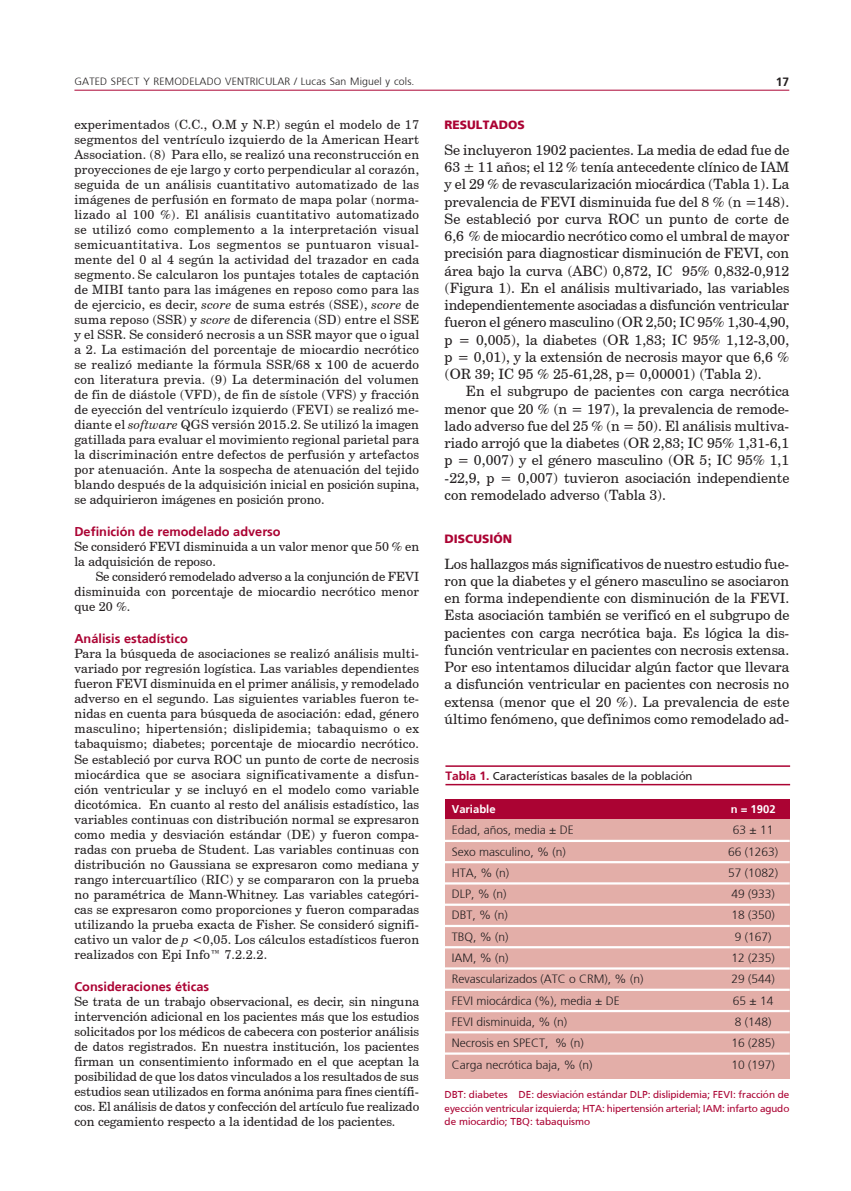
<style>
.page{position:relative;width:851px;height:1191px;background:#fff}
.page>*{position:absolute;margin:0;border:0;box-sizing:border-box;transform-origin:0 0}
.texto1{font:14.25px/17.2px "Century Schoolbook BT";color:#231f20;text-align:justify}
.texto{font:14.25px/17.2px "Century Schoolbook BT";color:#231f20;text-align:justify}
.texto3{font:12.75px/15px "Century Schoolbook BT";color:#231f20;text-align:justify}
.texto2{font:12.75px/15px "Century Schoolbook BT";letter-spacing:.01em;color:#231f20;text-align:justify}
.subtit2n{font:700 12.75px "Frutiger";color:#ab0333}
.tabla{font:300 12px "Frutiger";color:#231f20}
.tabla_tit_c_raya{font:12px "Frutiger";color:#231f20}
.subtit{font:900 12px "Frutiger";color:#ab0333}
.t1{font:700 12px "Frutiger";color:#231f20}
.tabla_cab_blanco{font:700 11.25px "Frutiger";color:#fff}
.tabla_pie{font:10.5px/13.5px "Frutiger";letter-spacing:-.005em;color:#ab0333;text-align:justify}
.t2{font:300 10.5px "Frutiger";letter-spacing:.015em;color:#231f20}
.s1{font-style:italic}
.s2{font-weight:700;color:#ab0333}
</style>
<div class="page">
<hr style="left:74px;top:90px;width:715px;height:1px;background:#ab0333">
<div style="left:445px;top:819px;width:344px;height:260px;background:#e3aea8"></div>
<div style="left:445px;top:800px;width:344px;height:19px;background:#ab0333"></div>
<hr style="left:445px;top:765px;width:345px;height:2px;background:#ab0333">
<hr style="left:445px;top:784px;width:345px;height:1px;background:#ab0333">
<hr style="left:444px;top:839px;width:345px;height:3px;background:#fff">
<hr style="left:444px;top:861px;width:345px;height:2px;background:#fff">
<hr style="left:444px;top:882px;width:345px;height:2px;background:#fff">
<hr style="left:444px;top:903px;width:345px;height:3px;background:#fff">
<hr style="left:444px;top:925px;width:345px;height:2px;background:#fff">
<hr style="left:444px;top:946px;width:345px;height:2px;background:#fff">
<hr style="left:444px;top:967px;width:345px;height:2px;background:#fff">
<hr style="left:444px;top:988px;width:345px;height:3px;background:#fff">
<hr style="left:444px;top:1010px;width:345px;height:2px;background:#fff">
<hr style="left:444px;top:1031px;width:345px;height:2px;background:#fff">
<hr style="left:444px;top:1052px;width:345px;height:2px;background:#fff">
<p class="t2" style="left:74px;top:76px;width:341px">GATED SPECT Y REMODELADO VENTRICULAR / Lucas San Miguel y cols.</p>
<p class="t1" style="left:775px;top:75px;width:15px">17</p>
<p class="texto3" style="left:74px;top:117px;width:346px">experimentados (C.C., O.M y N.P.) según el modelo de 17 segmentos del ventrículo izquierdo de la American Heart Association. (8) Para ello, se realizó una reconstrucción en proyecciones de eje largo y corto perpendicular al corazón, seguida de un análisis cuantitativo automatizado de las imágenes de perfusión en formato de mapa polar (norma&shy;lizado al 100 %). El análisis cuantitativo automatizado se utilizó como complemento a la interpretación visual semicuantitativa. Los segmentos se puntuaron visual&shy;mente del 0 al 4 según la actividad del trazador en cada segmento. Se calcularon los puntajes totales de captación de MIBI tanto para las imágenes en reposo como para las de ejercicio, es decir, <span class="s1">score</span> de suma estrés (SSE), <span class="s1">score</span> de suma reposo (SSR) y <span class="s1">score</span> de diferencia (SD) entre el SSE y el SSR. Se consideró necrosis a un SSR mayor que o igual a 2. La estimación del porcentaje de miocardio necrótico se realizó mediante la fórmula SSR/68 x 100 de acuerdo con literatura previa. (9) La determinación del volumen de fin de diástole (VFD), de fin de sístole (VFS) y fracción de eyección del ventrículo izquierdo (FEVI) se realizó me&shy;diante el <span class="s1">software</span> QGS versión 2015.2. Se utilizó la imagen gatillada para evaluar el movimiento regional parietal para la discriminación entre defectos de perfusión y artefactos por atenuación. Ante la sospecha de atenuación del tejido blando después de la adquisición inicial en posición supina, se adquirieron imágenes en posición prono.</p>
<p class="subtit2n" style="left:74px;top:524px;width:208px">Definición de remodelado adverso</p>
<p class="texto3" style="left:74px;top:539px;width:346px">Se consideró FEVI disminuida a un valor menor que 50 % en la adquisición de reposo.</p>
<p class="texto2" style="left:74px;top:569px;width:346px;text-indent:21px">Se consideró remodelado adverso a la conjunción de FEVI disminuida con porcentaje de miocardio necrótico menor que 20 %.</p>
<p class="subtit2n" style="left:74px;top:631px;width:115px">Análisis estadístico</p>
<p class="texto3" style="left:74px;top:646px;width:346px">Para la búsqueda de asociaciones se realizó análisis multi&shy;variado por regresión logística. Las variables dependientes fueron FEVI disminuida en el primer análisis, y remodelado adverso en el segundo. Las siguientes variables fueron te&shy;nidas en cuenta para búsqueda de asociación: edad, género masculino; hipertensión; dislipidemia; tabaquismo o ex tabaquismo; diabetes; porcentaje de miocardio necrótico.<br>Se estableció por curva ROC un punto de corte de necrosis miocárdica que se asociara significativamente a disfun&shy;ción ventricular y se incluyó en el modelo como variable dicotómica. En cuanto al resto del análisis estadístico, las variables continuas con distribución normal se expresaron como media y desviación estándar (DE) y fueron compa&shy;radas con prueba de Student. Las variables continuas con distribución no Gaussiana se expresaron como mediana y rango intercuartílico (RIC) y se compararon con la prueba no paramétrica de Mann-Whitney. Las variables categóri&shy;cas se expresaron como proporciones y fueron comparadas utilizando la prueba exacta de Fisher. Se consideró signifi&shy;cativo un valor de <span class="s1">p</span> &lt;0,05. Los cálculos estadísticos fueron realizados con Epi Info™ 7.2.2.2.</p>
<p class="subtit2n" style="left:74px;top:979px;width:136px">Consideraciones éticas</p>
<p class="texto3" style="left:74px;top:993px;width:346px">Se trata de un trabajo observacional, es decir, sin ninguna intervención adicional en los pacientes más que los estudios solicitados por los médicos de cabecera con posterior análisis de datos registrados. En nuestra institución, los pacientes firman un consentimiento informado en el que aceptan la posibilidad de que los datos vinculados a los resultados de sus estudios sean utilizados en forma anónima para fines científi&shy;cos. El análisis de datos y confección del artículo fue realizado con cegamiento respecto a la identidad de los pacientes.</p>
<p class="subtit" style="left:444px;top:118px;width:82px">RESULTADOS</p>
<p class="texto1" style="left:444px;top:141px;width:346px">Se incluyeron 1902 pacientes. La media de edad fue de 63 ± 11 años; el 12 % tenía antecedente clínico de IAM y el 29 % de revascularización miocárdica (Tabla 1). La prevalencia de FEVI disminuida fue del 8 % (n =148).<br>Se estableció por curva ROC un punto de corte de 6,6 % de miocardio necrótico como el umbral de mayor precisión para diagnosticar disminución de FEVI, con área bajo la curva (ABC) 0,872, IC 95% 0,832-0,912 (Figura 1). En el análisis multivariado, las variables independientemente asociadas a disfunción ventricular fueron el género masculino (OR 2,50; IC 95% 1,30-4,90, p = 0,005), la diabetes (OR 1,83; IC 95% 1,12-3,00, p = 0,01), y la extensión de necrosis mayor que 6,6 % (OR 39; IC 95 % 25-61,28, p= 0,00001) (Tabla 2).</p>
<p class="texto" style="left:444px;top:382px;width:346px;text-indent:21px">En el subgrupo de pacientes con carga necrótica menor que 20 % (n = 197), la prevalencia de remode&shy;lado adverso fue del 25 % (n = 50). El análisis multiva&shy;riado arrojó que la diabetes (OR 2,83; IC 95% 1,31-6,1 p = 0,007) y el género masculino (OR 5; IC 95% 1,1 -22,9, p = 0,007) tuvieron asociación independiente con remodelado adverso (Tabla 3).</p>
<p class="subtit" style="left:444px;top:531px;width:69px">DISCUSIÓN</p>
<p class="texto1" style="left:444px;top:555px;width:346px">Los hallazgos más significativos de nuestro estudio fue&shy;ron que la diabetes y el género masculino se asociaron en forma independiente con disminución de la FEVI.<br>Esta asociación también se verificó en el subgrupo de pacientes con carga necrótica baja. Es lógica la dis&shy;función ventricular en pacientes con necrosis extensa.<br>Por eso intentamos dilucidar algún factor que llevara a disfunción ventricular en pacientes con necrosis no extensa (menor que el 20 %). La prevalencia de este último fenómeno, que definimos como remodelado ad-</p>
<p class="tabla_tit_c_raya" style="left:445px;top:769px;width:248px"><span class="s2">Tabla 1.</span> Características basales de la población</p>
<p class="tabla_cab_blanco" style="left:452px;top:802px;width:45px">Variable</p>
<p class="tabla_cab_blanco" style="left:730px;top:802px;width:46px">n = 1902</p>
<p class="tabla" style="left:452px;top:823px;width:123px">Edad, años, media ± DE</p>
<p class="tabla" style="left:732px;top:823px;width:42px">63 ± 11</p>
<p class="tabla" style="left:452px;top:844px;width:116px">Sexo masculino, % (n)</p>
<p class="tabla" style="left:728px;top:844px;width:52px">66 (1263)</p>
<p class="tabla" style="left:452px;top:866px;width:59px">HTA, % (n)</p>
<p class="tabla" style="left:728px;top:866px;width:52px">57 (1082)</p>
<p class="tabla" style="left:452px;top:887px;width:56px">DLP, % (n)</p>
<p class="tabla" style="left:731px;top:887px;width:45px">49 (933)</p>
<p class="tabla" style="left:452px;top:908px;width:58px">DBT, % (n)</p>
<p class="tabla" style="left:731px;top:908px;width:45px">18 (350)</p>
<p class="tabla" style="left:452px;top:930px;width:58px">TBQ, % (n)</p>
<p class="tabla" style="left:734px;top:930px;width:38px">9 (167)</p>
<p class="tabla" style="left:452px;top:951px;width:58px">IAM, % (n)</p>
<p class="tabla" style="left:731px;top:951px;width:45px">12 (235)</p>
<p class="tabla" style="left:452px;top:972px;width:193px">Revascularizados (ATC o CRM), % (n)</p>
<p class="tabla" style="left:731px;top:972px;width:45px">29 (544)</p>
<p class="tabla" style="left:452px;top:993px;width:169px">FEVI miocárdica (%), media ± DE</p>
<p class="tabla" style="left:732px;top:993px;width:42px">65 ± 14</p>
<p class="tabla" style="left:452px;top:1015px;width:117px">FEVI disminuida, % (n)</p>
<p class="tabla" style="left:734px;top:1015px;width:38px">8 (148)</p>
<p class="tabla" style="left:452px;top:1036px;width:134px">Necrosis en SPECT, % (n)</p>
<p class="tabla" style="left:731px;top:1036px;width:45px">16 (285)</p>
<p class="tabla" style="left:452px;top:1057px;width:142px">Carga necrótica baja, % (n)</p>
<p class="tabla" style="left:731px;top:1057px;width:45px">10 (197)</p>
<p class="tabla_pie" style="left:444px;top:1088px;width:346px">DBT: diabetes DE: desviación estándar DLP: dislipidemia; FEVI: fracción de eyección ventricular izquierda; HTA: hipertensión arterial; IAM: infarto agudo de miocardio; TBQ: tabaquismo</p>
</div>
